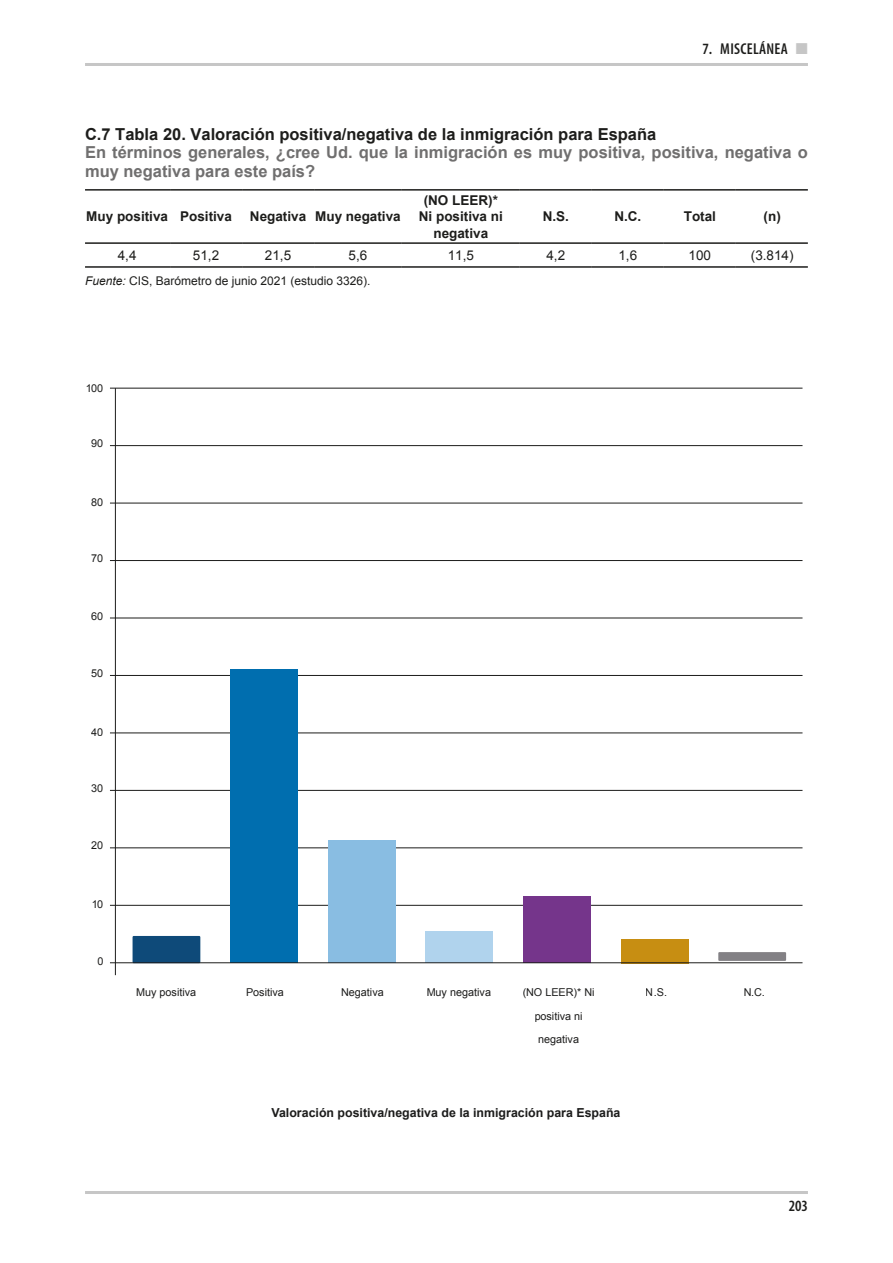
<style>
.page{position:relative;width:893px;height:1263px;background:#fff}
.page>*{position:absolute;margin:0;border:0;box-sizing:border-box;transform-origin:0 0}
.t1{font:700 16.5px/18.8px "Arial";color:#706f6f}
.t2{font:700 16.5px "Arial";color:#1d1d1b}
.t3{font:600 condensed 15.75px "Myriad Pro";letter-spacing:.02em;color:#1d1d1b}
.t4{font:700 13.5px/16.5px "Arial";color:#1d1d1b;text-align:center}
.t5{font:13.5px "Arial";color:#1d1d1b}
.t6{font:700 12.45px "Arial";color:#1c1c1b}
.t7{font:12px "Arial";color:#1d1d1b}
.t8{font:10.8px/23.2px "Arial";color:#1c1c1b;text-align:center}
.s1{color:#c6c6c6}
.s2{font-style:italic}
</style>
<div class="page">
<hr style="left:85px;top:1191px;width:723px;height:3px;background:#c6c6c6">
<hr style="left:85px;top:63px;width:723px;height:3px;background:#c6c6c6">
<hr style="left:85px;top:189px;width:85px;height:2px;background:#1d1d1b">
<hr style="left:170px;top:189px;width:72px;height:2px;background:#1d1d1b">
<hr style="left:242px;top:189px;width:72px;height:2px;background:#1d1d1b">
<hr style="left:314px;top:189px;width:88px;height:2px;background:#1d1d1b">
<hr style="left:402px;top:189px;width:118px;height:2px;background:#1d1d1b">
<hr style="left:520px;top:189px;width:72px;height:2px;background:#1d1d1b">
<hr style="left:592px;top:189px;width:72px;height:2px;background:#1d1d1b">
<hr style="left:664px;top:189px;width:72px;height:2px;background:#1d1d1b">
<hr style="left:736px;top:189px;width:72px;height:2px;background:#1d1d1b">
<hr style="left:85px;top:242px;width:85px;height:2px;background:#1d1d1b">
<hr style="left:170px;top:242px;width:72px;height:2px;background:#1d1d1b">
<hr style="left:242px;top:242px;width:72px;height:2px;background:#1d1d1b">
<hr style="left:314px;top:242px;width:88px;height:2px;background:#1d1d1b">
<hr style="left:402px;top:242px;width:118px;height:2px;background:#1d1d1b">
<hr style="left:520px;top:242px;width:72px;height:2px;background:#1d1d1b">
<hr style="left:592px;top:242px;width:72px;height:2px;background:#1d1d1b">
<hr style="left:664px;top:242px;width:72px;height:2px;background:#1d1d1b">
<hr style="left:736px;top:242px;width:72px;height:2px;background:#1d1d1b">
<hr style="left:85px;top:266px;width:85px;height:2px;background:#1d1d1b">
<hr style="left:170px;top:266px;width:72px;height:2px;background:#1d1d1b">
<hr style="left:242px;top:266px;width:72px;height:2px;background:#1d1d1b">
<hr style="left:314px;top:266px;width:88px;height:2px;background:#1d1d1b">
<hr style="left:402px;top:266px;width:118px;height:2px;background:#1d1d1b">
<hr style="left:520px;top:266px;width:72px;height:2px;background:#1d1d1b">
<hr style="left:592px;top:266px;width:72px;height:2px;background:#1d1d1b">
<hr style="left:664px;top:266px;width:72px;height:2px;background:#1d1d1b">
<hr style="left:736px;top:266px;width:72px;height:2px;background:#1d1d1b">
<hr style="left:110px;top:388px;width:692px;height:1px;background:#1c1c1b">
<hr style="left:110px;top:445px;width:692px;height:1px;background:#1c1c1b">
<hr style="left:110px;top:503px;width:692px;height:1px;background:#1c1c1b">
<hr style="left:110px;top:560px;width:692px;height:1px;background:#1c1c1b">
<hr style="left:110px;top:618px;width:692px;height:1px;background:#1c1c1b">
<hr style="left:110px;top:675px;width:692px;height:1px;background:#1c1c1b">
<hr style="left:110px;top:732px;width:692px;height:1px;background:#1c1c1b">
<hr style="left:110px;top:790px;width:692px;height:1px;background:#1c1c1b">
<hr style="left:110px;top:847px;width:692px;height:1px;background:#1c1c1b">
<hr style="left:110px;top:905px;width:692px;height:1px;background:#1c1c1b">
<div style="left:133px;top:936px;width:67px;height:26px;background:#0e4a79"></div>
<div style="left:230px;top:669px;width:68px;height:294px;background:#006eaf"></div>
<div style="left:328px;top:840px;width:68px;height:123px;background:#89bde2"></div>
<div style="left:425px;top:931px;width:68px;height:32px;background:#b0d3ed"></div>
<div style="left:523px;top:896px;width:68px;height:67px;background:#75358b"></div>
<div style="left:621px;top:939px;width:67px;height:24px;background:#c78e12"></div>
<svg style="left:718px;top:952px;width:68px;height:9px"></svg>
<hr style="left:115px;top:388px;width:1px;height:587px;background:#1c1c1b">
<hr style="left:110px;top:962px;width:692px;height:1px;background:#1c1c1b">
<p class="t3" style="left:702px;top:40px;width:107px">7. MISCELÁNEA <span class="s1">■</span></p>
<p class="t2" style="left:85px;top:123px;width:573px">C.7 Tabla 20. Valoración positiva/negativa de la inmigración para España</p>
<p class="t1" style="left:85px;top:144px;width:724px">En términos generales, ¿cree Ud. que la inmigración es muy positiva, positiva, negativa o muy negativa para este país?</p>
<p class="t4" style="left:86px;top:209px;width:147px">Muy positiva Positiva</p>
<p class="t4" style="left:250px;top:209px;width:152px">Negativa Muy negativa</p>
<p class="t4" style="left:419px;top:192px;width:86px">(NO LEER)*<br>Ni positiva ni negativa</p>
<p class="t4" style="left:543px;top:209px;width:28px">N.S.</p>
<p class="t4" style="left:614px;top:209px;width:28px">N.C.</p>
<p class="t4" style="left:684px;top:209px;width:34px">Total</p>
<p class="t4" style="left:764px;top:209px;width:19px">(n)</p>
<p class="t5" style="left:118px;top:246px;width:20px">4,4</p>
<p class="t5" style="left:193px;top:246px;width:28px">51,2</p>
<p class="t5" style="left:265px;top:246px;width:28px">21,5</p>
<p class="t5" style="left:349px;top:246px;width:20px">5,6</p>
<p class="t5" style="left:448px;top:246px;width:28px">11,5</p>
<p class="t5" style="left:546px;top:246px;width:20px">4,2</p>
<p class="t5" style="left:618px;top:246px;width:20px">1,6</p>
<p class="t5" style="left:689px;top:246px;width:24px">100</p>
<p class="t5" style="left:751px;top:246px;width:44px">(3.814)</p>
<p class="t7" style="left:85px;top:273px;width:287px"><span class="s2">Fuente:</span> CIS, Barómetro de junio 2021 (estudio 3326).</p>
<p class="t8" style="left:85px;top:377px;width:20px">100</p>
<p class="t8" style="left:91px;top:432px;width:14px">90</p>
<p class="t8" style="left:91px;top:491px;width:14px">80</p>
<p class="t8" style="left:91px;top:547px;width:14px">70</p>
<p class="t8" style="left:91px;top:605px;width:14px">60</p>
<p class="t8" style="left:91px;top:662px;width:14px">50</p>
<p class="t8" style="left:91px;top:720px;width:14px">40</p>
<p class="t8" style="left:91px;top:777px;width:14px">30</p>
<p class="t8" style="left:91px;top:834px;width:14px">20</p>
<p class="t8" style="left:91px;top:892px;width:14px">10</p>
<p class="t8" style="left:97px;top:950px;width:8px">0</p>
<p class="t8" style="left:136px;top:981px;width:62px">Muy positiva</p>
<p class="t8" style="left:246px;top:981px;width:39px">Positiva</p>
<p class="t8" style="left:341px;top:981px;width:44px">Negativa</p>
<p class="t8" style="left:427px;top:981px;width:66px">Muy negativa</p>
<p class="t8" style="left:522px;top:981px;width:74px">(NO LEER)* Ni positiva ni negativa</p>
<p class="t8" style="left:646px;top:981px;width:23px">N.S.</p>
<p class="t8" style="left:743px;top:981px;width:23px">N.C.</p>
<p class="t6" style="left:271px;top:1105px;width:350px">Valoración positiva/negativa de la inmigración para España</p>
<p class="t3" style="left:789px;top:1196px;width:21px">203</p>
</div>
